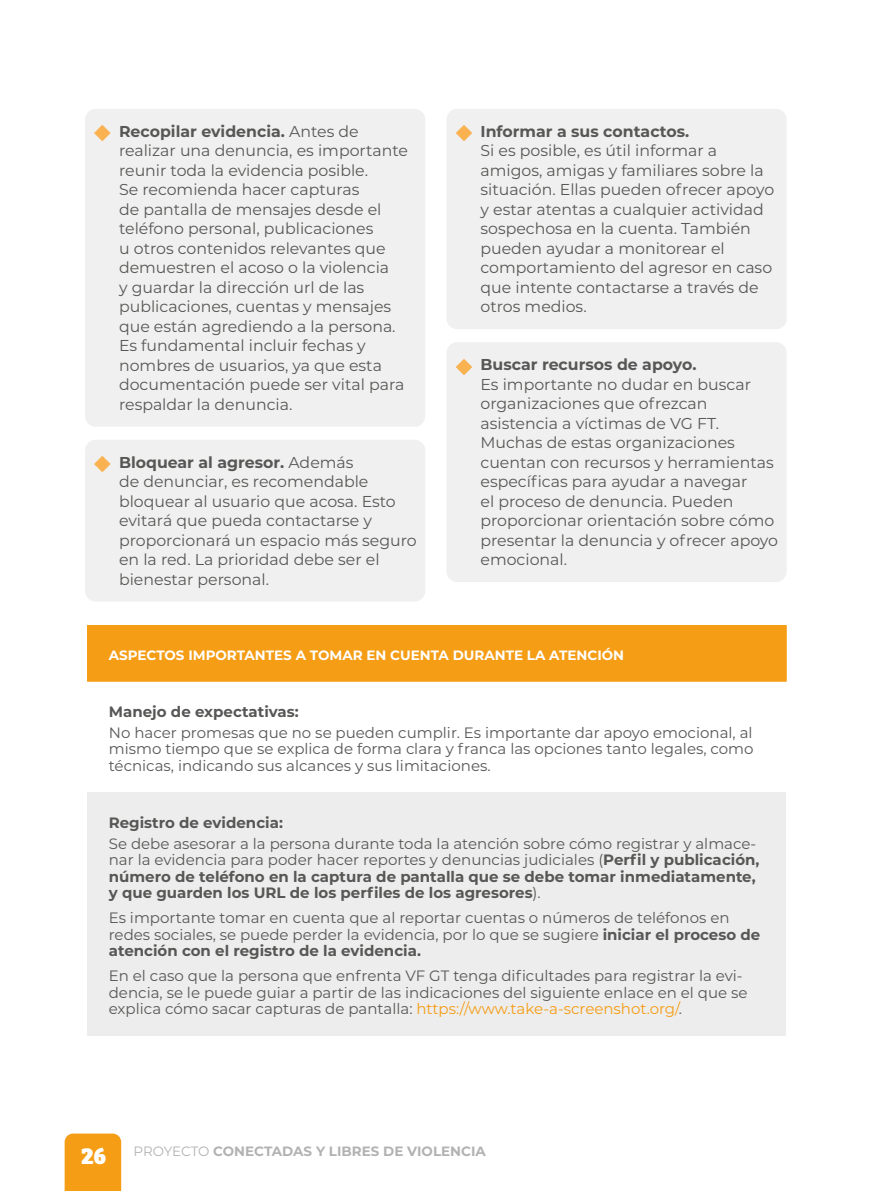
<style>
.page{position:relative;width:893px;height:1191px;background:#fff}
.page>*{position:absolute;margin:0;border:0;box-sizing:border-box;transform-origin:0 0}
.t1{font:15.75px/19.5px "Montserrat";color:#575756}
.t2{font:15px/16.5px "Montserrat";color:#575756}
.t3{font:700 15px "Montserrat";color:#575756}
.t4{font:700 13.5px "Montserrat";color:#fff}
.t5{font:700 13.5px "Montserrat";color:#b3b2b2}
.s1{font-size:30px;color:#f9b24f}
.s2{font-weight:700}
.s3{color:#f59d15}
.s4{font-family:"Bree Serif Eb";font-weight:400;font-size:24px;color:#fff}
.s5{font-weight:400}
</style>
<div class="page">
<div style="left:65px;top:1133px;width:56px;height:58px;background:#f59d15"></div>
<div style="left:85px;top:109px;width:340px;height:318px;background:#f0f0f0;border-radius:11px"></div>
<div style="left:85px;top:440px;width:340px;height:161px;background:#f0f0f0;border-radius:11px"></div>
<div style="left:446px;top:109px;width:341px;height:220px;background:#f0f0f0;border-radius:11px"></div>
<div style="left:446px;top:342px;width:341px;height:240px;background:#f0f0f0;border-radius:11px"></div>
<div style="left:88px;top:625px;width:698px;height:56px;background:#f59d15"></div>
<div style="left:88px;top:792px;width:698px;height:243px;background:#ededed"></div>
<hr style="left:786px;top:626px;width:1px;height:55px;background:#f59d15">
<hr style="left:87px;top:625px;width:700px;height:1px;background:#f59d15">
<hr style="left:87px;top:626px;width:1px;height:55px;background:#f59d15">
<hr style="left:87px;top:681px;width:700px;height:1px;background:#f59d15">
<p class="t1" style="left:119px;top:121px;width:290px;text-indent:-26px"><span class="s1">◆</span> <span class="s2">Recopilar evidencia.</span> Antes de realizar una denuncia, es importante reunir toda la evidencia posible.<br>Se recomienda hacer capturas<br>de pantalla de mensajes desde el teléfono personal, publicaciones<br>u otros contenidos relevantes que demuestren el acoso o la violencia<br>y guardar la dirección url de las publicaciones, cuentas y mensajes que están agrediendo a la persona.<br>Es fundamental incluir fechas y nombres de usuarios, ya que esta documentación puede ser vital para respaldar la denuncia.</p>
<p class="t1" style="left:119px;top:452px;width:299px;text-indent:-26px"><span class="s1">◆</span> <span class="s2">Bloquear al agresor.</span> Además<br>de denunciar, es recomendable bloquear al usuario que acosa. Esto evitará que pueda contactarse y proporcionará un espacio más seguro en la red. La prioridad debe ser el bienestar personal.</p>
<p class="t1" style="left:480px;top:121px;width:295px;text-indent:-26px"><span class="s1">◆</span> <span class="s2">Informar a sus contactos.<br></span>Si es posible, es útil informar a amigos, amigas y familiares sobre la situación. Ellas pueden ofrecer apoyo y estar atentas a cualquier actividad sospechosa en la cuenta. También pueden ayudar a monitorear el comportamiento del agresor en caso que intente contactarse a través de otros medios.</p>
<p class="t1" style="left:480px;top:354px;width:299px;text-indent:-26px"><span class="s1">◆</span> <span class="s2">Buscar recursos de apoyo.<br></span>Es importante no dudar en buscar organizaciones que ofrezcan asistencia a víctimas de VG FT.<br>Muchas de estas organizaciones cuentan con recursos y herramientas específicas para ayudar a navegar<br>el proceso de denuncia. Pueden proporcionar orientación sobre cómo presentar la denuncia y ofrecer apoyo emocional.</p>
<p class="t4" style="left:109px;top:645px;width:517px">ASPECTOS IMPORTANTES A TOMAR EN CUENTA DURANTE LA ATENCIÓN</p>
<p class="t3" style="left:109px;top:701px;width:191px">Manejo de expectativas:</p>
<p class="t2" style="left:109px;top:723px;width:646px;text-align:justify">No hacer promesas que no se pueden cumplir. Es importante dar apoyo emocional, al mismo tiempo que se explica de forma clara y franca las opciones tanto legales, como técnicas, indicando sus alcances y sus limitaciones.</p>
<p class="t3" style="left:109px;top:811px;width:176px">Registro de evidencia:</p>
<p class="t2" style="left:109px;top:834px;width:652px">Se debe asesorar a la persona durante toda la atención sobre cómo registrar y almace&shy;nar la evidencia para poder hacer reportes y denuncias judiciales (<span class="s2">Perfil y publicación, número de teléfono en la captura de pantalla que se debe tomar inmediatamente, y que guarden los URL de los perfiles de los agresores</span>).</p>
<p class="t2" style="left:109px;top:909px;width:653px">Es importante tomar en cuenta que al reportar cuentas o números de teléfonos en redes sociales, se puede perder la evidencia, por lo que se sugiere <span class="s2">iniciar el proceso de atención con el registro de la evidencia.</span></p>
<p class="t2" style="left:109px;top:967px;width:640px">En el caso que la persona que enfrenta VF GT tenga dificultades para registrar la evi&shy;dencia, se le puede guiar a partir de las indicaciones del siguiente enlace en el que se explica cómo sacar capturas de pantalla: <span class="s3">https://www.take-a-screenshot.org/</span>.</p>
<p class="t5" style="left:81px;top:1141px;width:406px"><span class="s4">26</span> <span class="s5">PROYECTO</span> CONECTADAS Y LIBRES DE VIOLENCIA</p>
</div>
